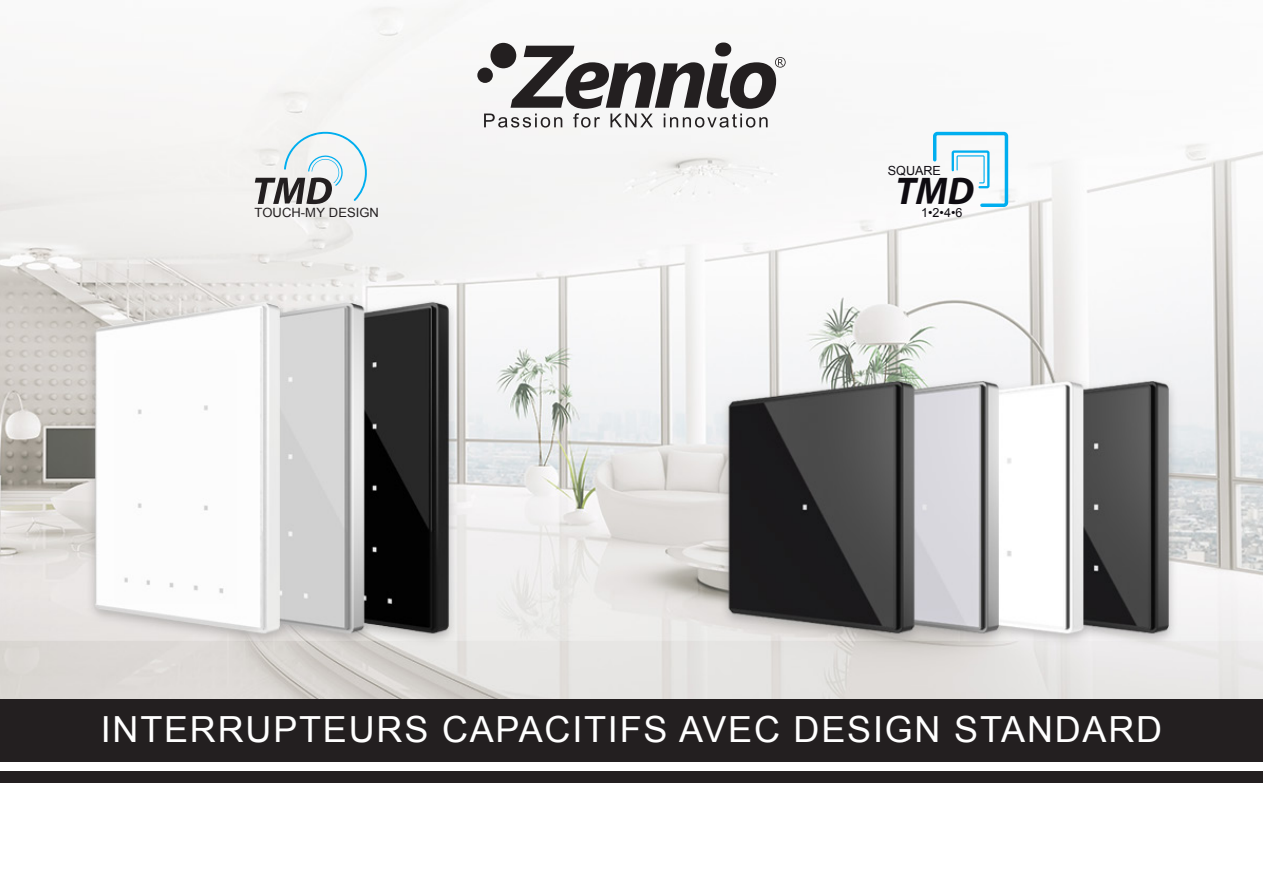
<style>
.page{position:relative;width:1263px;height:893px;background:#fff}
.page>*{position:absolute;margin:0;border:0;box-sizing:border-box;transform-origin:0 0}
.t1{font:italic 700 38.7px "Myriad Pro";color:#0e0b11}
.t2{font:36px "Arial";letter-spacing:.05em;color:#fff}
.t3{font:12.75px "Arial";color:#231f20}
.t4{font:12.6px "Arial";color:#0e0b11}
</style>
<div class="page">
<img style="left:0;top:0;width:1263px;height:699px">
<div style="left:477px;top:68px;width:16px;height:15px;background:#231f20;border-radius:50%"></div>
<svg style="left:484px;top:43px;width:302px;height:85px"></svg>
<svg style="left:255px;top:131px;width:114px;height:73px"></svg>
<svg style="left:931px;top:130px;width:79px;height:79px"></svg>
<div style="left:0;top:699px;width:1263px;height:63px;background:#231f20"></div>
<div style="left:0;top:771px;width:1263px;height:11px;background:#231f20"></div>
<p class="t3" style="left:255px;top:204px;width:126px">TOUCH-MY DESIGN</p>
<p class="t4" style="left:888px;top:162px;width:55px">SQUARE</p>
<p class="t4" style="left:921px;top:204px;width:43px">1•2•4•6</p>
<p class="t1" style="left:895px;top:166px;width:80px">TMD</p>
<p class="t2" style="left:101px;top:705px;width:1063px">INTERRUPTEURS CAPACITIFS AVEC DESIGN STANDARD</p>
</div>
